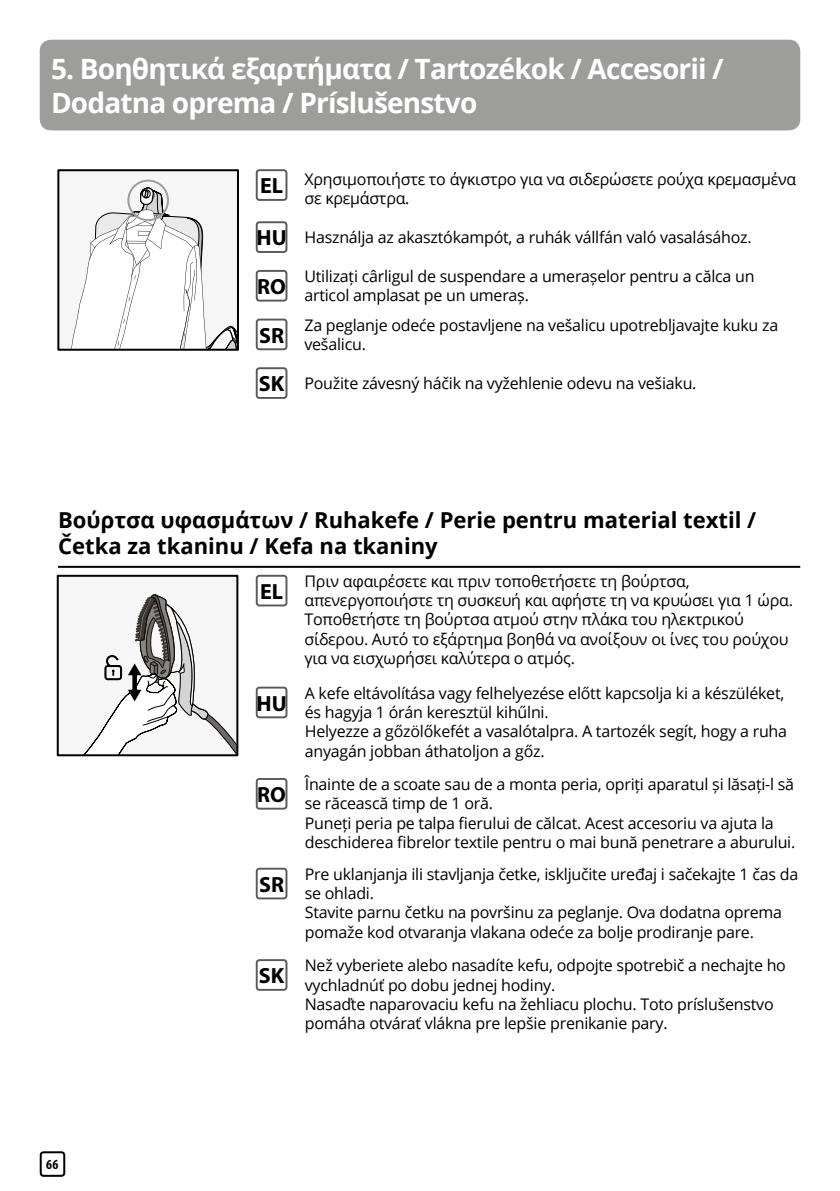
<style>
.page{position:relative;width:840px;height:1191px;background:#fff}
.page>*{position:absolute;margin:0;border:0;box-sizing:border-box;transform-origin:0 0}
.t1{font:700 28px/33.6px "Open Sans";letter-spacing:-.03em;color:#fff}
.t2{font:700 22px/26.4px "Open Sans";color:#000}
.t3{font:700 22px "Myriad Pro";color:#000}
.t4{font:16px/19.2px "Open Sans";letter-spacing:-.015em;color:#000}
.t5{font:700 condensed 14px "Myriad Pro";color:#000}
.s1{font-family:"Myriad Pro";font-weight:700;font-size:22px}
</style>
<div class="page">
<div style="left:40px;top:1151px;width:25px;height:25px;border:2px solid #000;border-radius:3px"></div>
<hr style="left:58px;top:566px;width:741px;height:2px;background:#000">
<div style="left:58px;top:576px;width:179px;height:179px;background:#f6f6f6"></div>
<svg style="left:85px;top:594px;width:150px;height:159px"></svg>
<div style="left:57px;top:575px;width:181px;height:181px;border:2px solid #000"></div>
<div style="left:255px;top:575px;width:32px;height:31px;border:2px solid #59595c;border-radius:3px"></div>
<div style="left:255px;top:686px;width:32px;height:32px;border:2px solid #59595c;border-radius:3px"></div>
<div style="left:255px;top:778px;width:32px;height:31px;border:2px solid #59595c;border-radius:3px"></div>
<div style="left:255px;top:867px;width:32px;height:32px;border:2px solid #59595c;border-radius:3px"></div>
<div style="left:58px;top:170px;width:180px;height:180px;background:#f6f6f6"></div>
<svg style="left:71px;top:185px;width:165px;height:163px"></svg>
<div style="left:127px;top:180px;width:42px;height:41px;border:2px solid #9d9d9c;border-radius:50%"></div>
<div style="left:57px;top:169px;width:182px;height:182px;border:2px solid #000"></div>
<div style="left:255px;top:169px;width:32px;height:32px;border:2px solid #59595c;border-radius:3px"></div>
<div style="left:255px;top:221px;width:32px;height:32px;border:2px solid #59595c;border-radius:3px"></div>
<div style="left:255px;top:270px;width:32px;height:31px;border:2px solid #59595c;border-radius:3px"></div>
<div style="left:255px;top:318px;width:32px;height:32px;border:2px solid #59595c;border-radius:3px"></div>
<div style="left:255px;top:367px;width:32px;height:32px;border:2px solid #59595c;border-radius:3px"></div>
<div style="left:255px;top:959px;width:32px;height:31px;border:2px solid #59595c;border-radius:3px"></div>
<div style="left:40px;top:40px;width:759px;height:90px;background:#9d9d9c;border-radius:11px"></div>
<h1 class="t1" style="left:51px;top:51px;width:674px">5. Βοηθητικά εξαρτήματα / Tartozékok / Accesorii /<br>Dodatna oprema / Príslušenstvo</h1>
<p class="t4" style="left:304px;top:169px;width:493px">Χρησιμοποιήστε το άγκιστρο για να σιδερώσετε ρούχα κρεμασμένα σε κρεμάστρα.</p>
<h2 class="t3" style="left:260px;top:172px;width:24px">EL</h2>
<p class="t4" style="left:256px;top:227px;width:496px"><span class="s1">HU</span> Használja az akasztókampót, a ruhák vállfán való vasalásához.</p>
<p class="t4" style="left:304px;top:266px;width:451px">Utilizați cârligul de suspendare a umerașelor pentru a călca un articol amplasat pe un umeraș.</p>
<h2 class="t3" style="left:257px;top:272px;width:30px">RO</h2>
<p class="t4" style="left:304px;top:315px;width:475px">Za peglanje odeće postavljene na vešalicu upotrebljavajte kuku za vešalicu.</p>
<h2 class="t3" style="left:259px;top:321px;width:26px">SR</h2>
<p class="t4" style="left:259px;top:373px;width:439px"><span class="s1">SK</span> Použite závesný háčik na vyžehlenie odevu na vešiaku.</p>
<h2 class="t2" style="left:58px;top:506px;width:699px">Βούρτσα υφασμάτων / Ruhakefe / Perie pentru material textil /<br>Četka za tkaninu / Kefa na tkaniny</h2>
<p class="t4" style="left:304px;top:571px;width:489px">Πριν αφαιρέσετε και πριν τοποθετήσετε τη βούρτσα, απενεργοποιήστε τη συσκευή και αφήστε τη να κρυώσει για 1 ώρα.<br>Τοποθετήστε τη βούρτσα ατμού στην πλάκα του ηλεκτρικού σίδερου. Αυτό το εξάρτημα βοηθά να ανοίξουν οι ίνες του ρούχου για να εισχωρήσει καλύτερα ο ατμός.</p>
<h2 class="t3" style="left:260px;top:577px;width:24px">EL</h2>
<p class="t5" style="left:46px;top:1155px;width:14px">66</p>
<h2 class="t3" style="left:256px;top:689px;width:32px">HU</h2>
<h2 class="t3" style="left:257px;top:780px;width:30px">RO</h2>
<h2 class="t3" style="left:259px;top:870px;width:26px">SR</h2>
<h2 class="t3" style="left:259px;top:961px;width:27px">SK</h2>
<p class="t4" style="left:304px;top:683px;width:483px">A kefe eltávolítása vagy felhelyezése előtt kapcsolja ki a készüléket, és hagyja 1 órán keresztül kihűlni.<br>Helyezze a gőzölőkefét a vasalótalpra. A tartozék segít, hogy a ruha anyagán jobban áthatoljon a gőz.</p>
<p class="t4" style="left:304px;top:774px;width:492px">Înainte de a scoate sau de a monta peria, opriți aparatul și lăsați-l să se răcească timp de 1 oră.<br>Puneți peria pe talpa fierului de călcat. Acest accesoriu va ajuta la deschiderea fibrelor textile pentru o mai bună penetrare a aburului.</p>
<p class="t4" style="left:304px;top:864px;width:494px">Pre uklanjanja ili stavljanja četke, isključite uređaj i sačekajte 1 čas da se ohladi.<br>Stavite parnu četku na površinu za peglanje. Ova dodatna oprema pomaže kod otvaranja vlakana odeće za bolje prodiranje pare.</p>
<p class="t4" style="left:304px;top:955px;width:482px">Než vyberiete alebo nasadíte kefu, odpojte spotrebič a nechajte ho vychladnúť po dobu jednej hodiny.<br>Nasaďte naparovaciu kefu na žehliacu plochu. Toto príslušenstvo pomáha otvárať vlákna pre lepšie prenikanie pary.</p>
</div>
